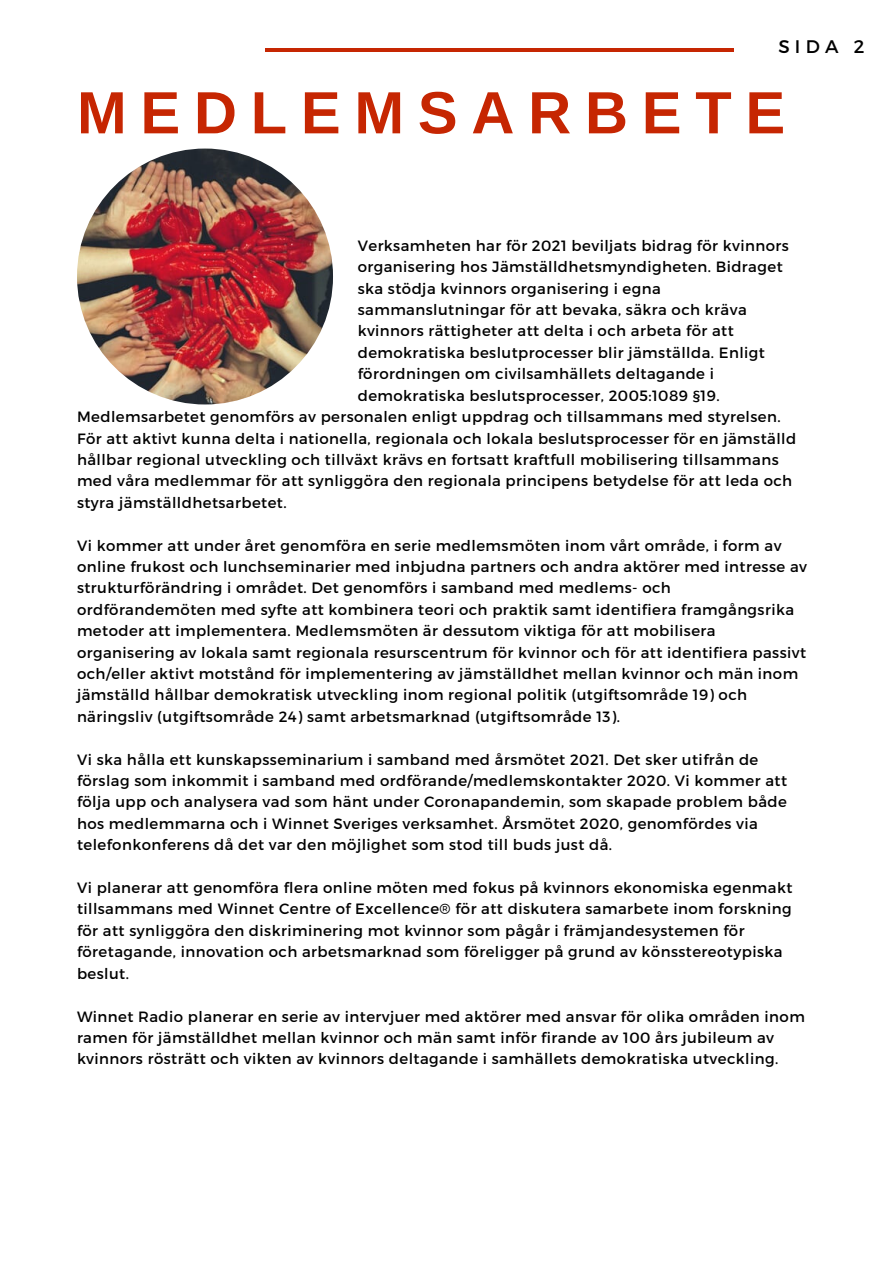
<style>
.page{position:relative;width:894px;height:1264px;background:#fff}
.page>*{position:absolute;margin:0;border:0;box-sizing:border-box;transform-origin:0 0}
.t1{font:700 59.55px "Arimo";letter-spacing:.23em;color:#c62602}
.t2{font:18.15px "Montserrat";color:#000}
.t3{font:14.85px/21.5px "Montserrat";letter-spacing:.03em;color:#000}
</style>
<div class="page">
<hr style="left:265px;top:48px;width:468px;height:3px;background:#c62602">
<img style="left:77px;top:148px;width:256px;height:256px;border-radius:50%">
<p class="t2" style="left:778px;top:35px;width:88px">SIDA 2</p>
<p class="t1" style="left:77px;top:79px;width:709px">MEDLEMSARBETE</p>
<p class="t3" style="left:357px;top:234px;width:432px">Verksamheten har för 2021 beviljats bidrag för kvinnors organisering hos Jämställdhetsmyndigheten. Bidraget ska stödja kvinnors organisering i egna sammanslutningar för att bevaka, säkra och kräva kvinnors rättigheter att delta i och arbeta för att demokratiska beslutprocesser blir jämställda. Enligt förordningen om civilsamhällets deltagande i demokratiska beslutsprocesser, 2005:1089 §19.</p>
<p class="t3" style="left:77px;top:405px;width:720px">Medlemsarbetet genomförs av personalen enligt uppdrag och tillsammans med styrelsen.<br>För att aktivt kunna delta i nationella, regionala och lokala beslutsprocesser för en jämställd hållbar regional utveckling och tillväxt krävs en fortsatt kraftfull mobilisering tillsammans med våra medlemmar för att synliggöra den regionala principens betydelse för att leda och styra jämställdhetsarbetet.</p>
<p class="t3" style="left:77px;top:534px;width:731px">Vi kommer att under året genomföra en serie medlemsmöten inom vårt område, i form av online frukost och lunchseminarier med inbjudna partners och andra aktörer med intresse av strukturförändring i området. Det genomförs i samband med medlems- och ordförandemöten med syfte att kombinera teori och praktik samt identifiera framgångsrika metoder att implementera. Medlemsmöten är dessutom viktiga för att mobilisera organisering av lokala samt regionala resurscentrum för kvinnor och för att identifiera passivt och/eller aktivt motstånd för implementering av jämställdhet mellan kvinnor och män inom jämställd hållbar demokratisk utveckling inom regional politik (utgiftsområde 19) och näringsliv (utgiftsområde 24) samt arbetsmarknad (utgiftsområde 13).</p>
<p class="t3" style="left:77px;top:748px;width:711px">Vi ska hålla ett kunskapsseminarium i samband med årsmötet 2021. Det sker utifrån de förslag som inkommit i samband med ordförande/medlemskontakter 2020. Vi kommer att följa upp och analysera vad som hänt under Coronapandemin, som skapade problem både hos medlemmarna och i Winnet Sveriges verksamhet. Årsmötet 2020, genomfördes via telefonkonferens då det var den möjlighet som stod till buds just då.</p>
<p class="t3" style="left:77px;top:876px;width:716px">Vi planerar att genomföra flera online möten med fokus på kvinnors ekonomiska egenmakt tillsammans med Winnet Centre of Excellence® för att diskutera samarbete inom forskning för att synliggöra den diskriminering mot kvinnor som pågår i främjandesystemen för företagande, innovation och arbetsmarknad som föreligger på grund av könsstereotypiska beslut.</p>
<p class="t3" style="left:77px;top:1004px;width:729px">Winnet Radio planerar en serie av intervjuer med aktörer med ansvar för olika områden inom ramen för jämställdhet mellan kvinnor och män samt inför firande av 100 års jubileum av kvinnors rösträtt och vikten av kvinnors deltagande i samhällets demokratiska utveckling.</p>
</div>
